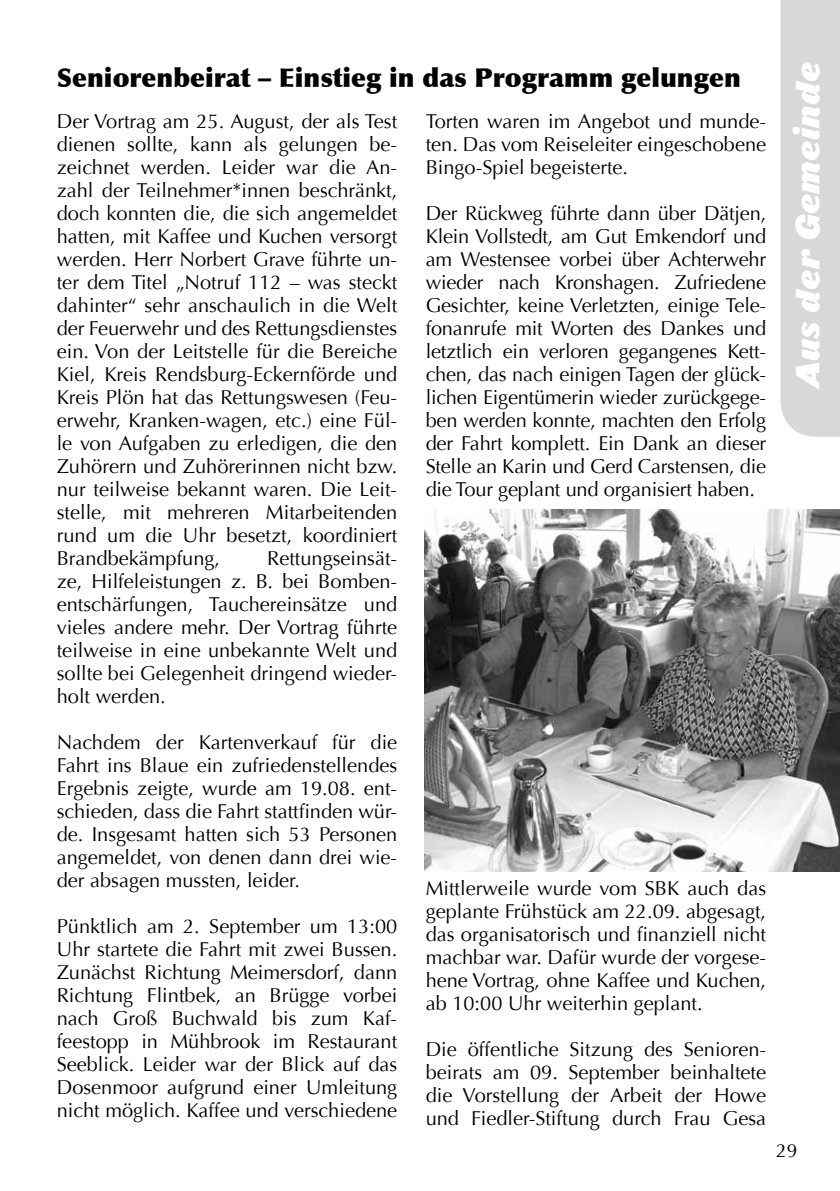
<style>
.page{position:relative;width:840px;height:1191px;background:#fff}
.page>*{position:absolute;margin:0;border:0;box-sizing:border-box;transform-origin:0 0}
.t1{font:32px "Leviathan HTF Black Italic";letter-spacing:.02em;color:#fff}
.t2{font:900 26px "Optima";color:#000}
.t3{font:20px/23px "Optima LT Std";color:#000;text-align:justify}
.t4{font:19px "Optima LT Std";color:#000}
</style>
<div class="page">
<div style="left:780px;top:0;width:59px;height:437px;background:#d8d8d8"></div>
<img style="left:424px;top:509px;width:415px;height:362px">
<h2 class="t2" style="left:57px;top:62px;width:685px">Seniorenbeirat – Einstieg in das Programm gelungen</h2>
<p class="t3" style="left:57px;top:110px;width:342px">Der Vortrag am 25. August, der als Test dienen sollte, kann als gelungen be&shy;zeichnet werden. Leider war die An&shy;zahl der Teilnehmer*innen beschränkt, doch konnten die, die sich angemeldet hatten, mit Kaffee und Kuchen versorgt werden. Herr Norbert Grave führte un&shy;ter dem Titel „Notruf 112 – was steckt dahinter“ sehr anschaulich in die Welt der Feuerwehr und des Rettungsdienstes ein. Von der Leitstelle für die Bereiche Kiel, Kreis Rendsburg-Eckernförde und Kreis Plön hat das Rettungswesen (Feu&shy;erwehr, Kranken-wagen, etc.) eine Fül&shy;le von Aufgaben zu erledigen, die den Zuhörern und Zuhörerinnen nicht bzw. nur teilweise bekannt waren. Die Leit&shy;stelle, mit mehreren Mitarbeitenden rund um die Uhr besetzt, koordiniert Brandbekämpfung,</p>
<p class="t3" style="left:57px;top:547px;width:342px;text-indent:210px">Rettungseinsät&shy;ze, Hilfeleistungen z. B. bei Bomben&shy;entschärfungen, Tauchereinsätze und vieles andere mehr. Der Vortrag führte teilweise in eine unbekannte Welt und sollte bei Gelegenheit dringend wieder&shy;holt werden.</p>
<p class="t3" style="left:57px;top:731px;width:342px">Nachdem der Kartenverkauf für die Fahrt ins Blaue ein zufriedenstellendes Ergebnis zeigte, wurde am 19.08. ent&shy;schieden, dass die Fahrt stattfinden wür&shy;de. Insgesamt hatten sich 53 Personen angemeldet, von denen dann drei wie&shy;der absagen mussten, leider.</p>
<p class="t3" style="left:57px;top:915px;width:342px">Pünktlich am 2. September um 13:00<br>Uhr startete die Fahrt mit zwei Bussen.<br>Zunächst Richtung Meimersdorf, dann Richtung Flintbek, an Brügge vorbei nach Groß Buchwald bis zum Kaf&shy;feestopp in Mühbrook im Restaurant Seeblick. Leider war der Blick auf das Dosenmoor aufgrund einer Umleitung nicht möglich. Kaffee und verschiedene</p>
<p class="t3" style="left:425px;top:110px;width:342px">Torten waren im Angebot und munde&shy;ten. Das vom Reiseleiter eingeschobene Bingo-Spiel begeisterte.</p>
<p class="t3" style="left:425px;top:202px;width:342px">Der Rückweg führte dann über Dätjen, Klein Vollstedt, am Gut Emkendorf und am Westensee vorbei über Achterwehr wieder nach Kronshagen. Zufriedene Gesichter, keine Verletzten, einige Tele&shy;fonanrufe mit Worten des Dankes und letztlich ein verloren gegangenes Kett&shy;chen, das nach einigen Tagen der glück&shy;lichen Eigentümerin wieder zurückgege&shy;ben werden konnte, machten den Erfolg der Fahrt komplett. Ein Dank an dieser Stelle an Karin und Gerd Carstensen, die die Tour geplant und organisiert haben.</p>
<p class="t3" style="left:425px;top:876px;width:342px">Mittlerweile wurde vom SBK auch das geplante Frühstück am 22.09. abgesagt, das organisatorisch und finanziell nicht machbar war. Dafür wurde der vorgese&shy;hene Vortrag, ohne Kaffee und Kuchen, ab 10:00 Uhr weiterhin geplant.</p>
<p class="t3" style="left:425px;top:1037px;width:342px">Die öffentliche Sitzung des Senioren&shy;beirats am 09. September beinhaltete die Vorstellung der Arbeit der Howe und Fiedler-Stiftung durch Frau Gesa</p>
<h1 class="t1" style="left:785px;top:388px;width:327px;rotate:-90deg">Aus der Gemeinde</h1>
<p class="t4" style="left:775px;top:1139px;width:23px">29</p>
</div>
